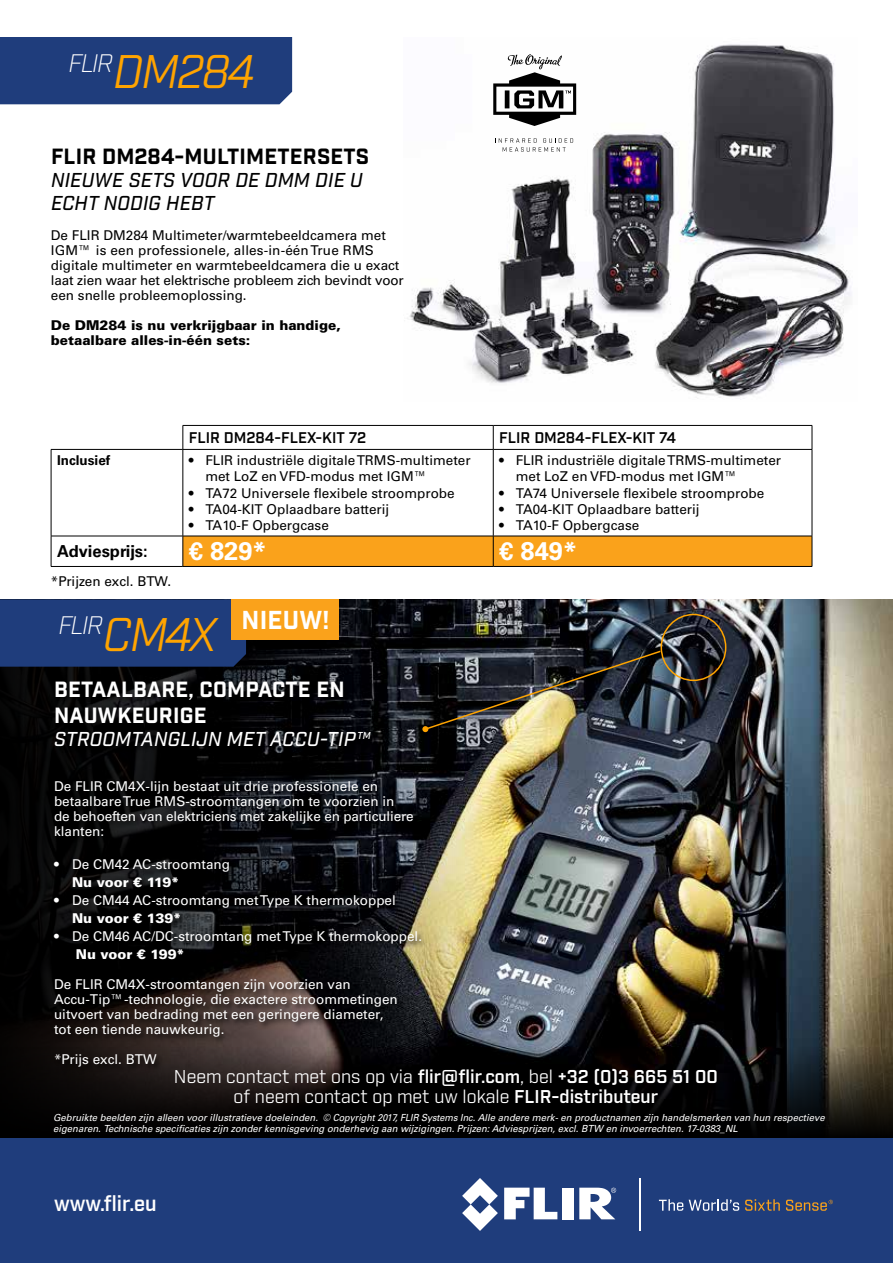
<style>
.page{position:relative;width:893px;height:1263px;background:#fff}
.page>*{position:absolute;margin:0;border:0;box-sizing:border-box;transform-origin:0 0}
.t1{font:italic 45.75px "Industry";letter-spacing:-.05em;color:#ffa400}
.t2{font:700 25.5px "Univers LT Std";color:#fff}
.t3{font:700 25.2px "Industry";letter-spacing:.01em;color:#fff}
.t4{font:italic 300 24.6px "Industry";color:#fff}
.t5{font:700 21.45px/25.7px "Industry";letter-spacing:.01em;color:#fff}
.t6{font:700 21.45px "Industry";letter-spacing:.01em;color:#000}
.t7{font:600 21px "Industry";color:#fff}
.t8{font:italic 500 19.5px/23.4px "Industry";letter-spacing:.01em;color:#000}
.t9{font:italic 500 19.5px "Industry";letter-spacing:.01em;color:#fff}
.t10{font:18px/19.5px "Industry";color:#fff;text-align:center}
.t11{font:700 16.5px "Univers LT Std";color:#000}
.t12{font:600 15px "Industry";color:#000}
.t13{font:13.5px/15px "Univers LT Std";color:#000}
.t14{font:13.5px/15px "Univers LT Std";color:#fff}
.t15{font:900 13.5px/15px "Univers LT Std";color:#000}
.t16{font:900 13.5px "Univers LT Std";color:#fff}
.t17{font:700 13.5px "Univers LT Std";color:#000}
.t18{font:italic 9.75px/11.2px "Univers LT Std";color:#fff}
.s1{font-weight:400;font-size:45.75px;color:#ffa400}
.s2{font-weight:600}
.s3{font-family:"Univers LTCYR 55"}
</style>
<div class="page">
<div style="left:0;top:37px;width:292px;height:67px;background:#1f3d7c"></div>
<img style="left:485px;top:599px;width:408px;height:448px">
<svg style="left:0;top:599px;width:485px;height:448px;background:#312f28"></svg>
<svg style="left:0;top:1047px;width:893px;height:91px;background:#0a0909"></svg>
<div style="left:52px;top:680px;width:376px;height:394px;background:#000;opacity:.75"></div>
<div style="left:0;top:599px;width:246px;height:68px;background:#1f3d7c"></div>
<div style="left:0;top:1138px;width:893px;height:125px;background:#1f3d7c"></div>
<svg style="left:504px;top:1187px;width:53px;height:32px"></svg>
<div style="left:563px;top:1188px;width:11px;height:31px;background:#fff"></div>
<svg style="left:462px;top:1178px;width:36px;height:53px"></svg>
<svg style="left:579px;top:1188px;width:37px;height:31px"></svg>
<svg style="left:659px;top:1199px;width:24px;height:12px"></svg>
<svg style="left:689px;top:1199px;width:50px;height:12px"></svg>
<svg style="left:745px;top:1199px;width:35px;height:12px"></svg>
<hr style="left:639px;top:1178px;width:1px;height:53px;background:#fff">
<svg style="left:786px;top:1200px;width:47px;height:11px"></svg>
<img style="left:407px;top:44px;width:444px;height:355px">
<div style="left:184px;top:537px;width:628px;height:29px;background:#faa21b"></div>
<hr style="left:183px;top:425px;width:310px;height:1px;background:#000">
<svg style="left:183px;top:426px;width:1px;height:23px"></svg>
<hr style="left:493px;top:425px;width:319px;height:1px;background:#000">
<svg style="left:493px;top:426px;width:1px;height:23px"></svg>
<svg style="left:812px;top:426px;width:1px;height:23px"></svg>
<hr style="left:51px;top:449px;width:132px;height:1px;background:#000">
<hr style="left:51px;top:450px;width:1px;height:86px;background:#000">
<hr style="left:183px;top:449px;width:310px;height:1px;background:#000">
<hr style="left:183px;top:450px;width:1px;height:86px;background:#000">
<hr style="left:493px;top:449px;width:319px;height:1px;background:#000">
<hr style="left:493px;top:450px;width:1px;height:86px;background:#000">
<hr style="left:812px;top:450px;width:1px;height:86px;background:#000">
<hr style="left:51px;top:536px;width:132px;height:1px;background:#000">
<hr style="left:51px;top:536px;width:1px;height:30px;background:#000">
<hr style="left:183px;top:536px;width:310px;height:1px;background:#000">
<hr style="left:183px;top:536px;width:1px;height:30px;background:#000">
<hr style="left:493px;top:536px;width:319px;height:1px;background:#000">
<hr style="left:493px;top:536px;width:1px;height:30px;background:#000">
<hr style="left:812px;top:536px;width:1px;height:30px;background:#000">
<hr style="left:51px;top:566px;width:132px;height:1px;background:#000">
<hr style="left:183px;top:566px;width:310px;height:1px;background:#000">
<hr style="left:493px;top:566px;width:319px;height:1px;background:#000">
<svg style="left:495px;top:138px;width:78px;height:14px"></svg>
<svg style="left:493px;top:54px;width:83px;height:72px"></svg>
<div style="left:660px;top:614px;width:66px;height:67px;border:2px solid #ffa400;border-radius:50%"></div>
<img style="left:422px;top:649px;width:240px;height:83px">
<div style="left:232px;top:599px;width:107px;height:40px;background:#faa21b"></div>
<h1 class="t1" style="left:69px;top:44px;width:188px"><sup>FLIR</sup>DM284</h1>
<h3 class="t6" style="left:51px;top:143px;width:320px">FLIR DM284-MULTIMETERSETS</h3>
<h3 class="t8" style="left:51px;top:169px;width:313px">NIEUWE SETS VOOR DE DMM DIE U<br>ECHT NODIG HEBT</h3>
<p class="t13" style="left:51px;top:228px;width:354px">De FLIR DM284 Multimeter/warmtebeeldcamera met IGM™ is een professionele, alles-in-één True RMS digitale multimeter en warmtebeeldcamera die u exact laat zien waar het elektrische probleem zich bevindt voor een snelle probleemoplossing.</p>
<p class="t15" style="left:51px;top:318px;width:291px">De DM284 is nu verkrijgbaar in handige, betaalbare alles-in-één sets:</p>
<p class="t12" style="left:189px;top:428px;width:179px">FLIR DM284-FLEX-KIT 72</p>
<p class="t12" style="left:499px;top:428px;width:178px">FLIR DM284-FLEX-KIT 74</p>
<p class="t17" style="left:57px;top:452px;width:55px">Inclusief</p>
<p class="t13" style="left:205px;top:452px;width:267px;line-height:16.2px;text-indent:-16px">• FLIR industriële digitale TRMS-multimeter met LoZ en VFD-modus met IGM™</p>
<p class="t13" style="left:189px;top:485px;width:267px">• TA72 Universele flexibele stroomprobe</p>
<p class="t13" style="left:189px;top:502px;width:202px">• TA04-KIT Oplaadbare batterij</p>
<p class="t13" style="left:189px;top:518px;width:142px">• TA10-F Opbergcase</p>
<p class="t13" style="left:516px;top:452px;width:267px;line-height:16.2px;text-indent:-16px">• FLIR industriële digitale TRMS-multimeter met LoZ en VFD-modus met IGM™</p>
<p class="t13" style="left:499px;top:485px;width:267px">• TA74 Universele flexibele stroomprobe</p>
<p class="t13" style="left:499px;top:502px;width:202px">• TA04-KIT Oplaadbare batterij</p>
<p class="t13" style="left:499px;top:518px;width:142px">• TA10-F Opbergcase</p>
<p class="t11" style="left:57px;top:542px;width:92px">Adviesprijs:</p>
<h2 class="t2" style="left:189px;top:536px;width:79px">€ 829*</h2>
<h2 class="t2" style="left:499px;top:536px;width:79px">€ 849*</h2>
<p class="t13" style="left:51px;top:574px;width:122px">*Prijzen excl. BTW.</p>
<h3 class="t4" style="left:58px;top:610px;width:160px">FLIR<span class="s1">CM4X</span></h3>
<h3 class="t3" style="left:242px;top:604px;width:89px">NIEUW!</h3>
<h3 class="t5" style="left:54px;top:678px;width:292px">BETAALBARE, COMPACTE EN<br>NAUWKEURIGE</h3>
<h3 class="t9" style="left:54px;top:727px;width:318px">STROOMTANGLIJN MET ACCU-TIP™</h3>
<p class="t14" style="left:54px;top:779px;width:361px">De FLIR CM4X-lijn bestaat uit drie professionele en betaalbare True RMS-stroomtangen om te voorzien in<br>de behoeften van elektriciens met zakelijke en particuliere klanten:</p>
<p class="t14" style="left:54px;top:857px;width:178px">• De CM42 AC-stroomtang</p>
<p class="t16" style="left:72px;top:874px;width:109px">Nu voor € 119*</p>
<p class="t14" style="left:54px;top:893px;width:343px">• De CM44 AC-stroomtang met Type K thermokoppel</p>
<p class="t16" style="left:72px;top:910px;width:110px">Nu voor € 139*</p>
<p class="t14" style="left:54px;top:929px;width:370px">• De CM46 AC/DC-stroomtang met Type K thermokoppel.</p>
<p class="t16" style="left:76px;top:946px;width:110px">Nu voor € 199*</p>
<p class="t14" style="left:54px;top:977px;width:345px">De FLIR CM4X-stroomtangen zijn voorzien van Accu-Tip™-technologie, die exactere stroommetingen uitvoert van bedrading met een geringere diameter, tot een tiende nauwkeurig.</p>
<p class="t14" style="left:54px;top:1052px;width:104px">*Prijs excl. BTW</p>
<h3 class="t10" style="left:174px;top:1067px;width:545px">Neem contact met ons op via <span class="s2">flir@flir.com</span>, bel <span class="s2">+32 (0)3 665 51 00 </span>of neem contact op met uw lokale <span class="s2">FLIR-distributeur</span></h3>
<p class="t18" style="left:53px;top:1112px;width:773px">Gebruikte beelden zijn alleen voor illustratieve doeleinden. © Copyright 2017, FLIR Systems Inc. Alle andere merk- en productnamen zijn handelsmerken van hun respectieve eigenaren. Technische specificaties zijn zonder kennisgeving onderhevig aan wijzigingen. Prijzen: Adviesprijzen, excl. BTW en invoerrechten. <span class="s3">17-0383_NL</span></p>
<h3 class="t7" style="left:54px;top:1191px;width:104px">www.flir.eu</h3>
</div>
